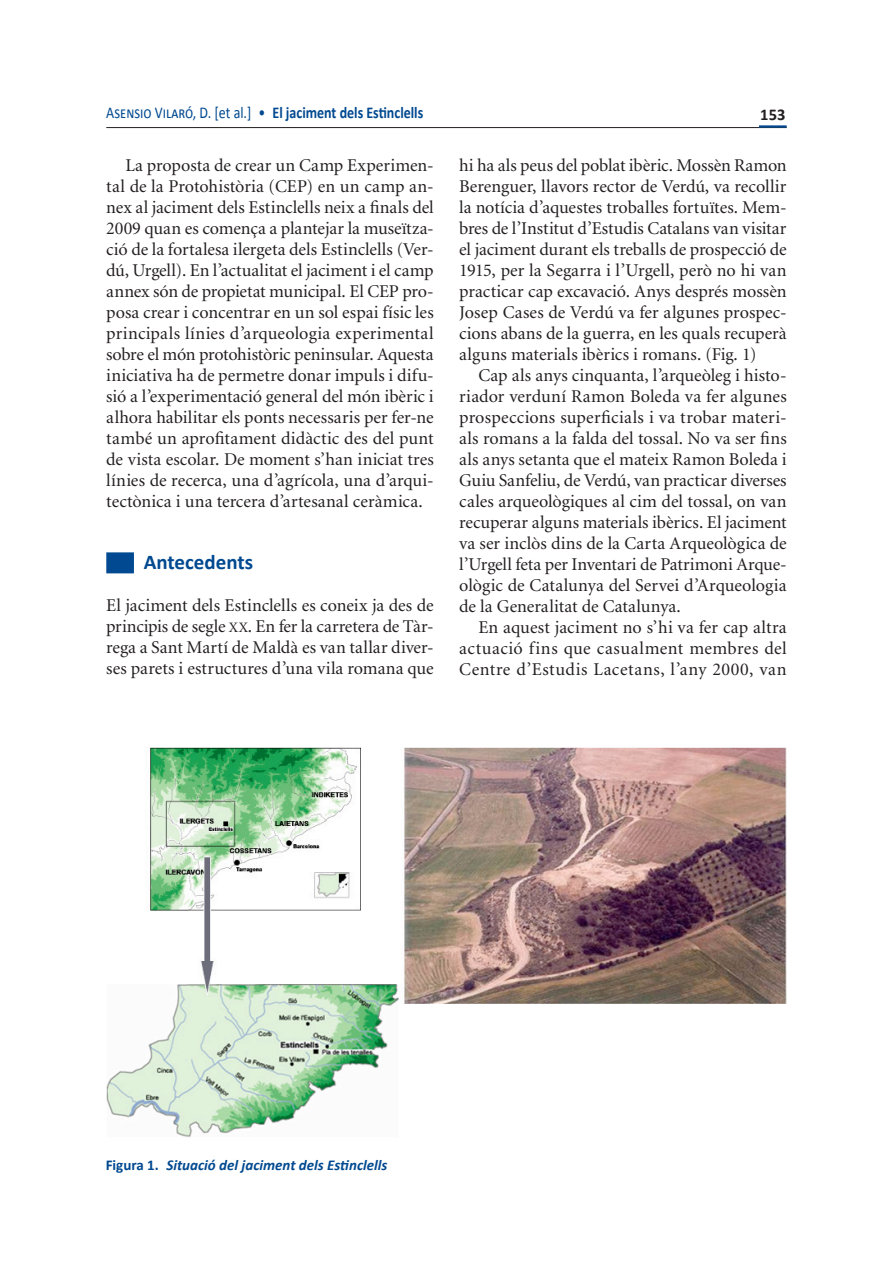
<style>
.page{position:relative;width:893px;height:1263px;background:#fff}
.page>*{position:absolute;margin:0;border:0;box-sizing:border-box;transform-origin:0 0}
.t1{font:700 21px "Calibri";color:#014990}
.t2{font:18px/21px "Minion";letter-spacing:.005em;color:#231f20;text-align:justify}
.t3{font:700 16.5px "Calibri";color:#014990;scale:.85 1}
.t4{font:700 16.5px "Calibri";color:#231f20}
.t5{font:italic 700 15px "Calibri";color:#014990}
.s1{font-weight:400}
.s2{font-family:"Minion Regular SC800";font-size:14.4px}
.s3{font-style:normal}
</style>
<div class="page">
<hr style="left:106px;top:127px;width:681px;height:1px;background:#231f20">
<hr style="left:759px;top:125px;width:28px;height:3px;background:#014990">
<div style="left:106px;top:552px;width:28px;height:21px;background:#014990"></div>
<img style="left:106px;top:748px;width:681px;height:389px">
<p class="t3" style="left:106px;top:102px;width:374px"><span class="s1">Asensio Vilaró, D. [et al.] •</span> El jaciment dels Estinclells</p>
<p class="t4" style="left:760px;top:104px;width:27px">153</p>
<p class="t2" style="left:106px;top:155px;width:329px;text-indent:19px">La proposta de crear un Camp Experimen&shy;tal de la Protohistòria (CEP) en un camp an&shy;nex al jaciment dels Estinclells neix a finals del 2009 quan es comença a plantejar la museïtza&shy;ció de la fortalesa ilergeta dels Estinclells (Ver&shy;dú, Urgell). En l’actualitat el jaciment i el camp annex són de propietat municipal. El CEP pro&shy;posa crear i concentrar en un sol espai físic les principals línies d’arqueologia experimental sobre el món protohistòric peninsular. Aquesta iniciativa ha de permetre donar impuls i difu&shy;sió a l’experimentació general del món ibèric i alhora habilitar els ponts necessaris per fer-ne també un aprofitament didàctic des del punt de vista escolar. De moment s’han iniciat tres línies de recerca, una d’agrícola, una d’arqui&shy;tectònica i una tercera d’artesanal ceràmica.</p>
<p class="t2" style="left:459px;top:155px;width:329px">hi ha als peus del poblat ibèric. Mossèn Ramon Berenguer, llavors rector de Verdú, va recollir la notícia d’aquestes troballes fortuïtes. Mem&shy;bres de l’Institut d’Estudis Catalans van visitar el jaciment durant els treballs de prospecció de 1915, per la Segarra i l’Urgell, però no hi van practicar cap excavació. Anys després mossèn Josep Cases de Verdú va fer algunes prospec&shy;cions abans de la guerra, en les quals recuperà alguns materials ibèrics i romans. (Fig. 1)</p>
<p class="t2" style="left:459px;top:365px;width:329px;text-indent:19px">Cap als anys cinquanta, l’arqueòleg i histo&shy;riador verduní Ramon Boleda va fer algunes prospeccions superficials i va trobar materi&shy;als romans a la falda del tossal. No va ser fins als anys setanta que el mateix Ramon Boleda i Guiu Sanfeliu, de Verdú, van practicar diverses cales arqueològiques al cim del tossal, on van recuperar alguns materials ibèrics. El jaciment va ser inclòs dins de la Carta Arqueològica de l’Urgell feta per Inventari de Patrimoni Arque&shy;ològic de Catalunya del Servei d’Arqueologia de la Generalitat de Catalunya.</p>
<p class="t2" style="left:459px;top:617px;width:329px;text-indent:19px">En aquest jaciment no s’hi va fer cap altra actuació fins que casualment membres del Centre d’Estudis Lacetans, l’any 2000, van</p>
<p class="t1" style="left:144px;top:549px;width:111px">Antecedents</p>
<p class="t2" style="left:106px;top:595px;width:329px">El jaciment dels Estinclells es coneix ja des de principis de segle <span class="s2">xx</span>. En fer la carretera de Tàr&shy;rega a Sant Martí de Maldà es van tallar diver&shy;ses parets i estructures d’una vila romana que</p>
<p class="t5" style="left:106px;top:1155px;width:283px"><span class="s3">Figura 1.</span> Situació del jaciment dels Estinclells</p>
</div>
